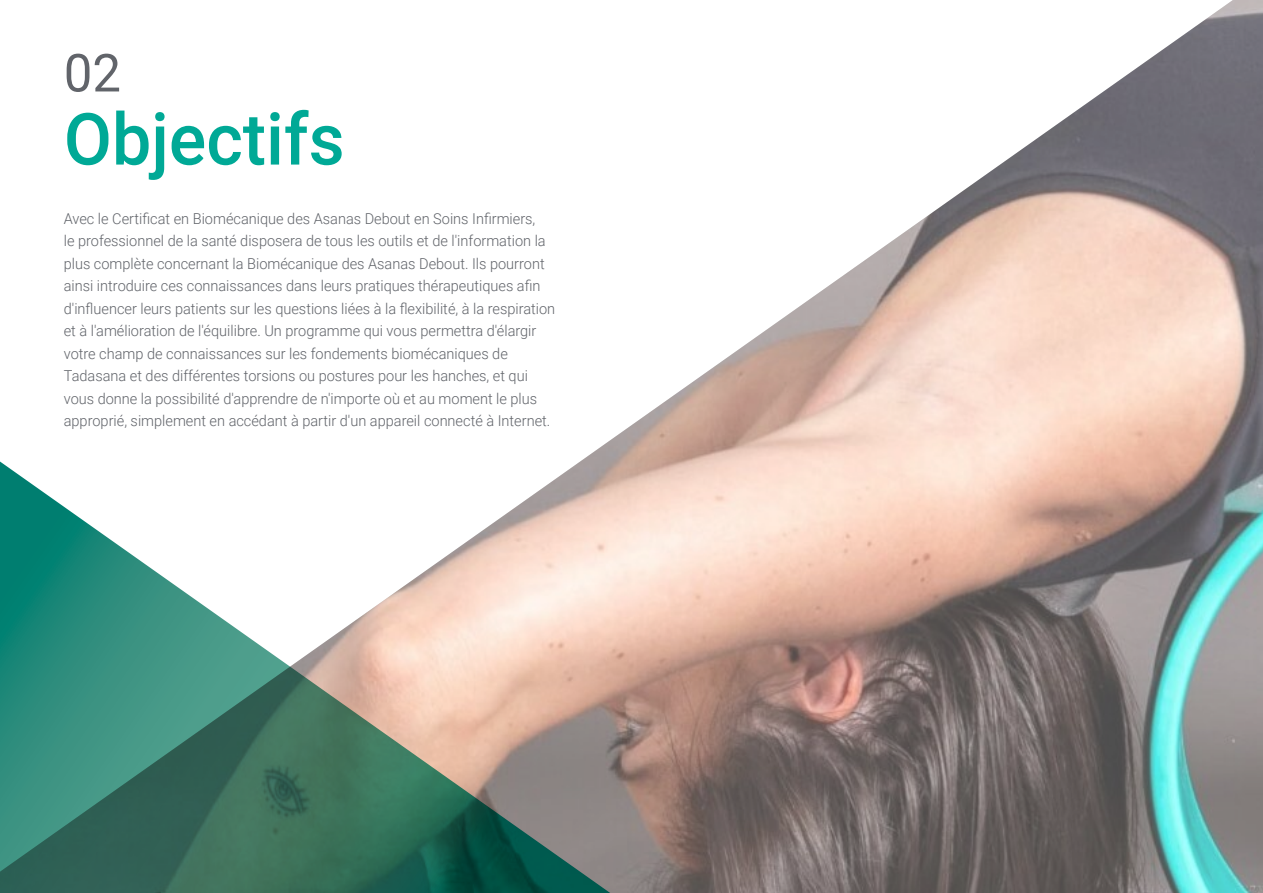
<style>
.page{position:relative;width:1263px;height:893px;background:#fff}
.page>*{position:absolute;margin:0;border:0;box-sizing:border-box;transform-origin:0 0}
.t1{font:500 72px "Roboto";color:#00a996}
.t2{font:52.5px "Roboto";color:#61646a}
.t3{font:300 15px/22.5px "Roboto";color:#61646a}
</style>
<div class="page">
<img style="left:602px;top:0;width:661px;height:893px">
<svg style="left:0;top:446px;width:640px;height:447px"></svg>
<h2 class="t2" style="left:64px;top:36px;width:59px">02</h2>
<h1 class="t1" style="left:64px;top:89px;width:282px">Objectifs</h1>
<p class="t3" style="left:64px;top:207px;width:493px">Avec le Certificat en Biomécanique des Asanas Debout en Soins Infirmiers,<br>le professionnel de la santé disposera de tous les outils et de l'information la plus complète concernant la Biomécanique des Asanas Debout. Ils pourront ainsi introduire ces connaissances dans leurs pratiques thérapeutiques afin d'influencer leurs patients sur les questions liées à la flexibilité, à la respiration et à l'amélioration de l'équilibre. Un programme qui vous permettra d'élargir votre champ de connaissances sur les fondements biomécaniques de Tadasana et des différentes torsions ou postures pour les hanches, et qui vous donne la possibilité d'apprendre de n'importe où et au moment le plus approprié, simplement en accédant à partir d'un appareil connecté à Internet.</p>
</div>
